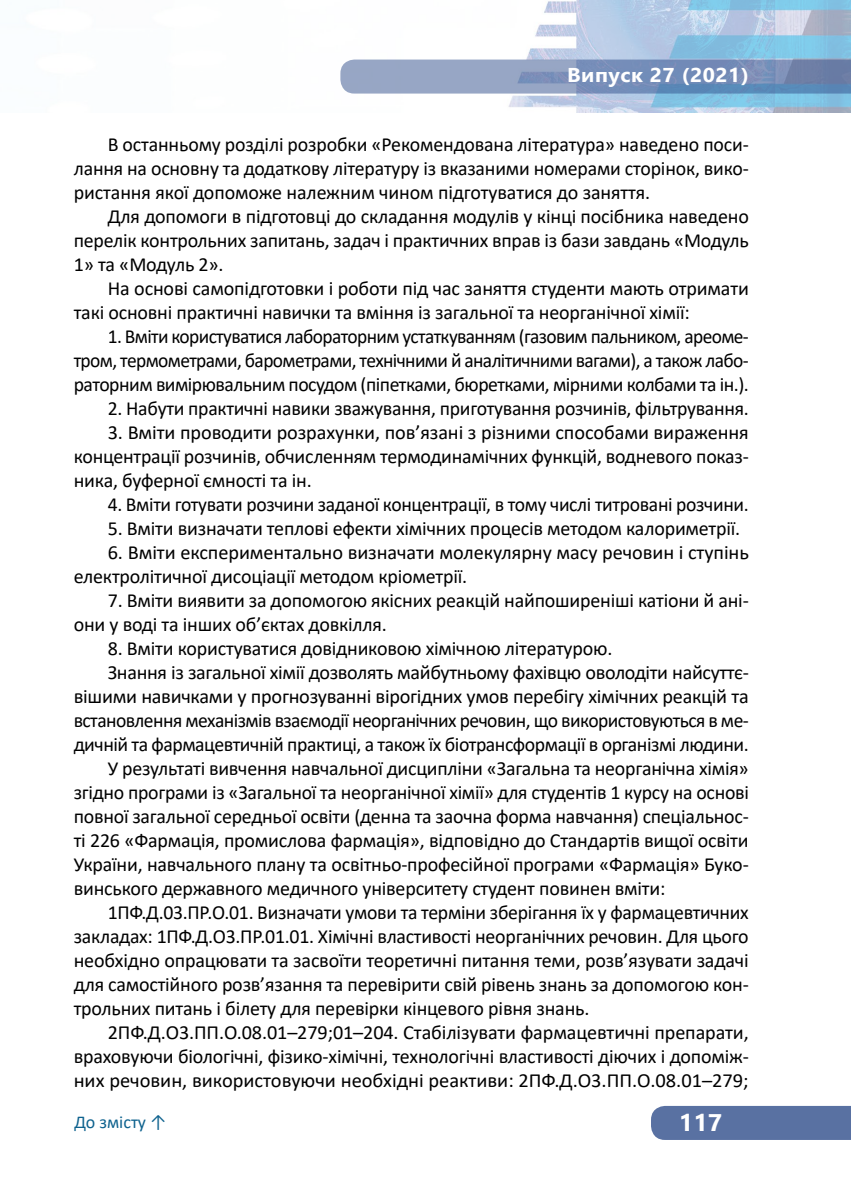
<style>
.page{position:relative;width:851px;height:1191px;background:#fff}
.page>*{position:absolute;margin:0;border:0;box-sizing:border-box;transform-origin:0 0}
.t1{font:700 24px "Segoe UI";color:#fff;scale:1.05 1}
.t2{font:20px/24px "Calibri";letter-spacing:-.01em;color:#000;text-align:justify}
.t3{font:20px "Calibri";letter-spacing:-.03em;color:#000}
.t4{font:700 20px "Segoe UI";letter-spacing:.025em;color:#fff;scale:1.06 1}
.t5{font:18px "Calibri";color:#0e628e}
</style>
<div class="page">
<img style="left:352px;top:0;width:498px;height:113px">
<svg style="left:340px;top:60px;width:510px;height:34px;background:#8197bc"></svg>
<div style="left:651px;top:1106px;width:199px;height:34px;background:#5971a2"></div>
<p class="t4" style="left:567px;top:56px;width:173px">Випуск 27 (2021)</p>
<p class="t2" style="left:74px;top:132px;width:676px;text-indent:34px">В останньому розділі розробки «Рекомендована література» наведено поси&shy;лання на основну та додаткову літературу із вказаними номерами сторінок, вико&shy;ристання якої допоможе належним чином підготуватися до заняття.</p>
<p class="t2" style="left:74px;top:204px;width:676px;text-indent:34px">Для допомоги в підготовці до складання модулів у кінці посібника наведено перелік контрольних запитань, задач і практичних вправ із бази завдань «Модуль 1» та «Модуль 2».</p>
<p class="t2" style="left:74px;top:276px;width:676px;text-indent:34px">На основі самопідготовки і роботи під час заняття студенти мають отримати такі основні практичні навички та вміння із загальної та неорганічної хімії:</p>
<p class="t2" style="left:74px;top:324px;width:676px;text-indent:34px">1. Вміти користуватися лабораторним устаткуванням (газовим пальником, ареоме&shy;тром, термометрами, барометрами, технічними й аналітичними вагами), а також лабо&shy;раторним вимірювальним посудом (піпетками, бюретками, мірними колбами та ін.).</p>
<p class="t2" style="left:108px;top:396px;width:642px">2. Набути практичні навики зважування, приготування розчинів, фільтрування.</p>
<p class="t2" style="left:74px;top:420px;width:676px;text-indent:34px">3. Вміти проводити розрахунки, пов’язані з різними способами вираження концентрації розчинів, обчисленням термодинамічних функцій, водневого показ&shy;ника, буферної ємності та ін.</p>
<p class="t2" style="left:108px;top:492px;width:642px">4. Вміти готувати розчини заданої концентрації, в тому числі титровані розчини.</p>
<p class="t2" style="left:108px;top:516px;width:634px">5. Вміти визначати теплові ефекти хімічних процесів методом калориметрії.</p>
<p class="t2" style="left:74px;top:540px;width:676px;text-indent:34px">6. Вміти експериментально визначати молекулярну масу речовин і ступінь електролітичної дисоціації методом кріометрії.</p>
<p class="t2" style="left:74px;top:588px;width:676px;text-indent:34px">7. Вміти виявити за допомогою якісних реакцій найпоширеніші катіони й ані&shy;они у воді та інших об’єктах довкілля.</p>
<p class="t2" style="left:108px;top:636px;width:506px">8. Вміти користуватися довідниковою хімічною літературою.</p>
<p class="t2" style="left:108px;top:660px;width:642px">Знання із загальної хімії дозволять майбутньому фахівцю оволодіти найсуттє-</p>
<p class="t2" style="left:74px;top:684px;width:676px">вішими навичками у прогнозуванні вірогідних умов перебігу хімічних реакцій та</p>
<p class="t3" style="left:74px;top:707px;width:676px">встановлення механізмів взаємодії неорганічних речовин, що використовуються в ме-</p>
<p class="t2" style="left:74px;top:732px;width:676px">дичній та фармацевтичній практиці, а також їх біотрансформації в організмі людини.</p>
<p class="t2" style="left:108px;top:756px;width:642px">У результаті вивчення навчальної дисципліни «Загальна та неорганічна хімія»</p>
<p class="t2" style="left:74px;top:780px;width:676px">згідно програми із «Загальної та неорганічної хімії» для студентів 1 курсу на основі</p>
<p class="t2" style="left:74px;top:804px;width:676px">повної загальної середньої освіти (денна та заочна форма навчання) спеціальнос-</p>
<p class="t2" style="left:74px;top:828px;width:676px">ті 226 «Фармація, промислова фармація», відповідно до Стандартів вищої освіти</p>
<p class="t2" style="left:74px;top:852px;width:676px">України, навчального плану та освітньо-професійної програми «Фармація» Буко-</p>
<p class="t2" style="left:74px;top:876px;width:593px">винського державного медичного університету студент повинен вміти:</p>
<p class="t2" style="left:108px;top:900px;width:642px">1ПФ.Д.03.ПР.О.01. Визначати умови та терміни зберігання їх у фармацевтичних</p>
<p class="t2" style="left:74px;top:924px;width:676px">закладах: 1ПФ.Д.О3.ПР.01.01. Хімічні властивості неорганічних речовин. Для цього</p>
<p class="t2" style="left:74px;top:948px;width:676px">необхідно опрацювати та засвоїти теоретичні питання теми, розв’язувати задачі</p>
<p class="t2" style="left:74px;top:972px;width:676px">для самостійного розв’язання та перевірити свій рівень знань за допомогою кон-</p>
<p class="t2" style="left:74px;top:996px;width:517px">трольних питань і білету для перевірки кінцевого рівня знань.</p>
<p class="t2" style="left:108px;top:1020px;width:642px">2ПФ.Д.О3.ПП.О.08.01–279;01–204. Стабілізувати фармацевтичні препарати,</p>
<p class="t2" style="left:74px;top:1044px;width:676px">враховуючи біологічні, фізико-хімічні, технологічні властивості діючих і допоміж-</p>
<p class="t2" style="left:74px;top:1068px;width:676px">них речовин, використовуючи необхідні реактиви: 2ПФ.Д.О3.ПП.О.08.01–279;</p>
<p class="t5" style="left:74px;top:1109px;width:94px">До змісту ↑</p>
<p class="t1" style="left:678px;top:1100px;width:43px">117</p>
</div>
